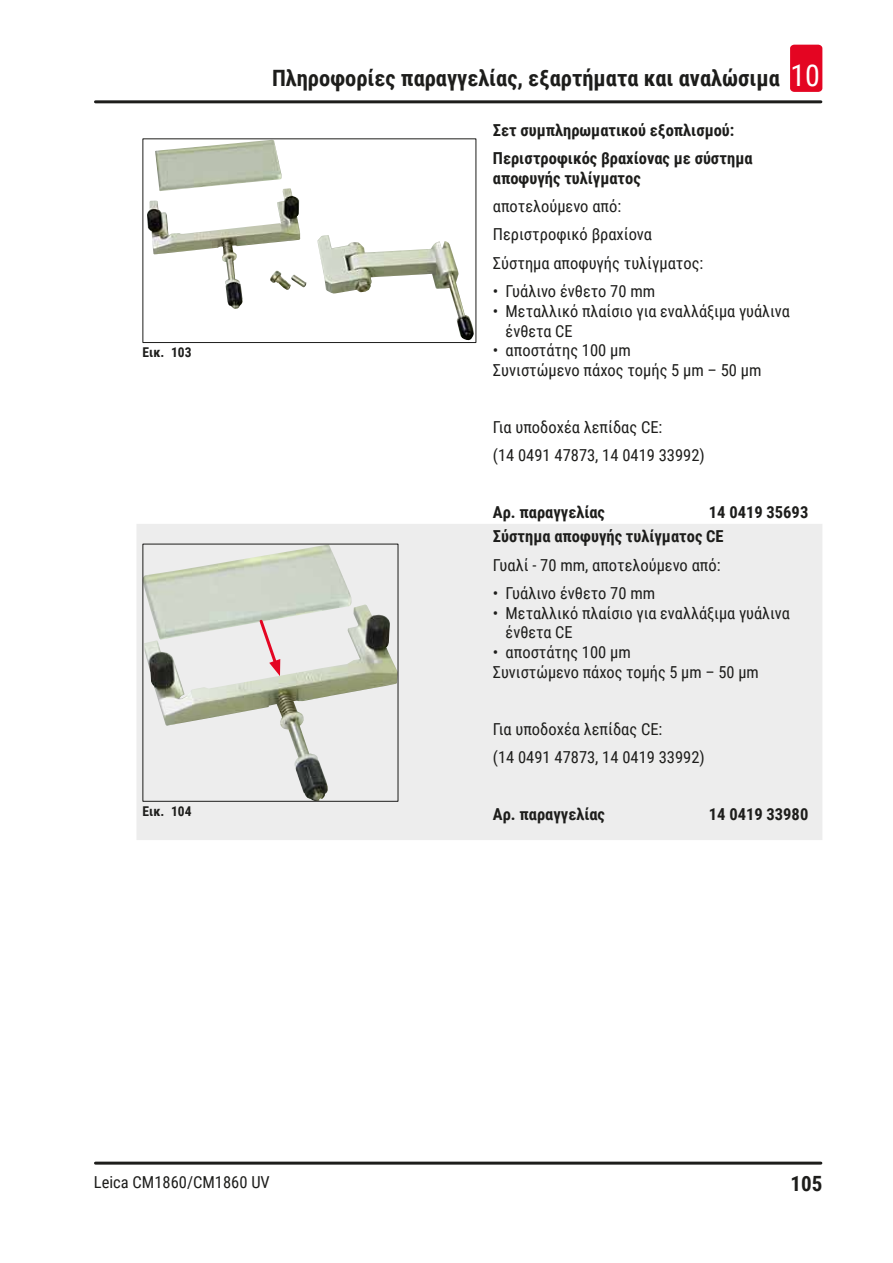
<style>
.page{position:relative;width:893px;height:1263px;background:#fff}
.page>*{position:absolute;margin:0;border:0;box-sizing:border-box;transform-origin:0 0}
.t1{font:700 22.5px "Roboto Condensed";color:#1d1d1b}
.t2{font:700 21px "Roboto Condensed";color:#1d1d1b}
.Table_text{font:16.5px/19.8px "Roboto Condensed";color:#1d1d1b}
.Table_heading{font:700 16.5px/19.8px "Roboto Condensed";color:#1d1d1b}
.t3{font:700 13.5px "Roboto Condensed";color:#1d1d1b}
.s1{font-weight:400;font-size:30px;color:#fff}
</style>
<div class="page">
<hr style="left:95px;top:100px;width:726px;height:3px;background:#1d1d1b">
<hr style="left:95px;top:1161px;width:726px;height:3px;background:#1d1d1b">
<div style="left:790px;top:45px;width:32px;height:47px;background:#e40522;border-radius:4px"></div>
<div style="left:137px;top:524px;width:685px;height:316px;background:#ededed"></div>
<img style="left:147px;top:140px;width:327px;height:201px">
<div style="left:142px;top:138px;width:334px;height:205px;border:1px solid #1d1d1b"></div>
<img style="left:144px;top:546px;width:252px;height:254px">
<svg style="left:257px;top:617px;width:23px;height:59px"></svg>
<p class="t3" style="left:143px;top:343px;width:51px">Εικ. 103</p>
<p class="t3" style="left:143px;top:802px;width:51px">Εικ. 104</p>
<h1 class="t1" style="left:272px;top:63px;width:549px">Πληροφορίες παραγγελίας, εξαρτήματα και αναλώσιμα <span class="s1">10</span></h1>
<p class="Table_heading" style="left:493px;top:119px;width:243px">Σετ συμπληρωματικού εξοπλισμού:</p>
<p class="Table_heading" style="left:493px;top:148px;width:261px">Περιστροφικός βραχίονας με σύστημα αποφυγής τυλίγματος</p>
<p class="Table_text" style="left:493px;top:196px;width:130px">αποτελούμενο από:</p>
<p class="Table_text" style="left:493px;top:224px;width:161px">Περιστροφικό βραχίονα</p>
<p class="Table_text" style="left:493px;top:252px;width:212px">Σύστημα αποφυγής τυλίγματος:</p>
<p class="Table_text" style="left:493px;top:281px;width:164px">• Γυάλινο ένθετο 70 mm</p>
<p class="Table_text" style="left:506px;top:300px;width:286px;text-indent:-13px">• Μεταλλικό πλαίσιο για εναλλάξιμα γυάλινα ένθετα CE</p>
<p class="Table_text" style="left:493px;top:340px;width:139px">• αποστάτης 100 µm</p>
<p class="Table_text" style="left:493px;top:360px;width:270px">Συνιστώμενο πάχος τομής 5 µm – 50 µm</p>
<p class="Table_text" style="left:493px;top:416px;width:171px">Για υποδοχέα λεπίδας CE:</p>
<p class="Table_text" style="left:493px;top:445px;width:213px">(14 0491 47873, 14 0419 33992)</p>
<p class="Table_heading" style="left:493px;top:501px;width:114px">Αρ. παραγγελίας</p>
<p class="Table_heading" style="left:709px;top:501px;width:101px">14 0419 35693</p>
<p class="Table_heading" style="left:493px;top:526px;width:232px">Σύστημα αποφυγής τυλίγματος CE</p>
<p class="Table_text" style="left:493px;top:554px;width:229px">Γυαλί - 70 mm, αποτελούμενο από:</p>
<p class="Table_text" style="left:493px;top:582px;width:164px">• Γυάλινο ένθετο 70 mm</p>
<p class="Table_text" style="left:506px;top:602px;width:286px;text-indent:-13px">• Μεταλλικό πλαίσιο για εναλλάξιμα γυάλινα ένθετα CE</p>
<p class="Table_text" style="left:493px;top:642px;width:139px">• αποστάτης 100 µm</p>
<p class="Table_text" style="left:493px;top:662px;width:267px">Συνιστώμενο πάχος τομής 5 µm – 50 µm</p>
<p class="Table_text" style="left:493px;top:718px;width:171px">Για υποδοχέα λεπίδας CE:</p>
<p class="Table_text" style="left:493px;top:746px;width:213px">(14 0491 47873, 14 0419 33992)</p>
<p class="Table_heading" style="left:493px;top:803px;width:114px">Αρ. παραγγελίας</p>
<p class="Table_heading" style="left:709px;top:803px;width:101px">14 0419 33980</p>
<p class="Table_text" style="left:94px;top:1171px;width:177px">Leica CM1860/CM1860 UV</p>
<p class="t2" style="left:790px;top:1169px;width:33px">105</p>
</div>
